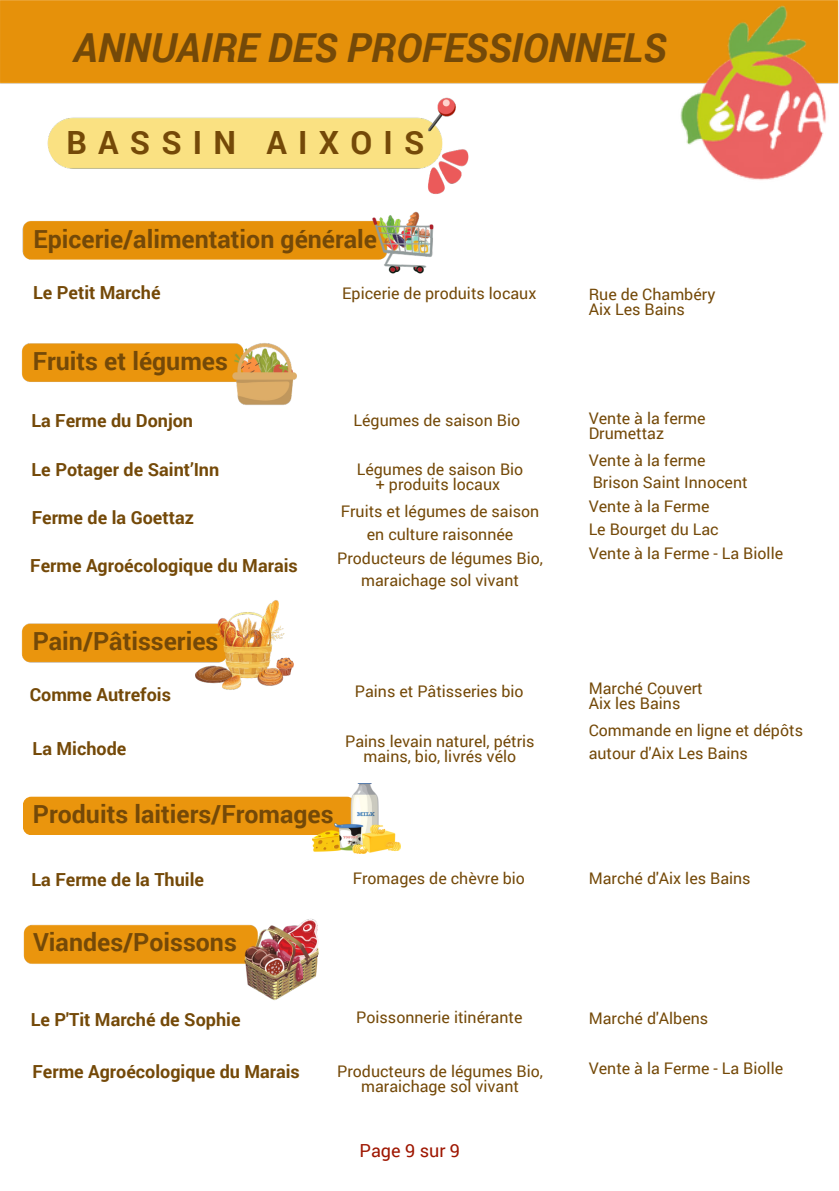
<style>
.page{position:relative;width:839px;height:1191px;background:#fff}
.page>*{position:absolute;margin:0;border:0;box-sizing:border-box;transform-origin:0 0}
.t1{font:italic 700 40px "Roboto";color:#744908}
.t2{font:700 32px "Roboto";letter-spacing:.35em;color:#744908}
.t3{font:700 25px "Roboto";color:#744908}
.t4{font:700 18px "Roboto";color:#744908}
.t5{font:18px "Roboto";color:#9e1600}
.t6{font:16px/15px "Roboto";color:#744908;text-align:center}
</style>
<div class="page">
<img style="left:23px;top:919px;width:296px;height:82px">
<div style="left:23px;top:797px;width:289px;height:38px;background:#ea950d"></div>
<img style="left:21px;top:600px;width:273px;height:90px">
<img style="left:312px;top:783px;width:88px;height:70px">
<img style="left:21px;top:343px;width:276px;height:62px">
<img style="left:0;top:0;width:838px;height:274px">
<h3 class="t1" style="left:73px;top:21px;width:594px">ANNUAIRE DES PROFESSIONNELS</h3>
<p class="t2" style="left:66px;top:120px;width:359px">BASSIN AIXOIS</p>
<p class="t3" style="left:34px;top:222px;width:345px">Epicerie/alimentation générale</p>
<p class="t4" style="left:33px;top:280px;width:129px">Le Petit Marché</p>
<h4 class="t3" style="left:33px;top:344px;width:197px">Fruits et légumes</h4>
<h3 class="t4" style="left:31px;top:409px;width:163px">La Ferme du Donjon</h3>
<h4 class="t4" style="left:32px;top:457px;width:189px">Le Potager de Saint’Inn</h4>
<p class="t4" style="left:32px;top:505px;width:164px">Ferme de la Goettaz</p>
<p class="t4" style="left:30px;top:554px;width:269px">Ferme Agroécologique du Marais</p>
<h3 class="t3" style="left:33px;top:624px;width:187px">Pain/Pâtisseries</h3>
<p class="t4" style="left:30px;top:683px;width:143px">Comme Autrefois</p>
<h1 class="t4" style="left:33px;top:736px;width:95px">La Michode</h1>
<h4 class="t6" style="left:342px;top:285px;width:196px">Epicerie de produits locaux</h4>
<p class="t6" style="left:353px;top:412px;width:168px">Légumes de saison Bio</p>
<h4 class="t6" style="left:357px;top:462px;width:168px">Légumes de saison Bio + produits locaux</h4>
<p class="t6" style="left:341px;top:504px;width:200px">Fruits et légumes de saison</p>
<p class="t6" style="left:367px;top:526px;width:148px">en culture raisonnée</p>
<p class="t6" style="left:337px;top:550px;width:207px">Producteurs de légumes Bio,</p>
<p class="t6" style="left:361px;top:573px;width:159px">maraichage sol vivant</p>
<h4 class="t6" style="left:355px;top:683px;width:170px">Pains et Pâtisseries bio</h4>
<h3 class="t6" style="left:345px;top:734px;width:191px">Pains levain naturel, pétris mains, bio, livrés vélo</h3>
<p class="t3" style="left:33px;top:797px;width:302px">Produits laitiers/Fromages</p>
<h2 class="t4" style="left:32px;top:867px;width:174px">La Ferme de la Thuile</h2>
<p class="t3" style="left:33px;top:925px;width:205px">Viandes/Poissons</p>
<h4 class="t6" style="left:353px;top:871px;width:174px">Fromages de chèvre bio</h4>
<p class="t4" style="left:31px;top:1007px;width:211px">Le P'Tit Marché de Sophie</p>
<h3 class="t4" style="left:32px;top:1059px;width:269px">Ferme Agroécologique du Marais</h3>
<h4 class="t6" style="left:356px;top:1009px;width:168px">Poissonnerie itinérante</h4>
<p class="t6" style="left:337px;top:1063px;width:207px">Producteurs de légumes Bio, maraichage sol vivant</p>
<h4 class="t5" style="left:359px;top:1138px;width:102px">Page 9 sur 9</h4>
<p class="t6" style="left:588px;top:287px;width:128px;text-align:left">Rue de Chambéry<br>Aix Les Bains</p>
<p class="t6" style="left:588px;top:410px;width:119px;text-align:left">Vente à la ferme<br>Drumettaz</p>
<p class="t6" style="left:588px;top:452px;width:119px">Vente à la ferme</p>
<p class="t6" style="left:592px;top:475px;width:156px">Brison Saint Innocent</p>
<p class="t6" style="left:588px;top:499px;width:122px">Vente à la Ferme</p>
<p class="t6" style="left:588px;top:521px;width:131px">Le Bourget du Lac</p>
<p class="t6" style="left:588px;top:545px;width:196px">Vente à la Ferme - La Biolle</p>
<p class="t6" style="left:588px;top:681px;width:116px;text-align:left">Marché Couvert<br>Aix les Bains</p>
<p class="t6" style="left:588px;top:723px;width:216px">Commande en ligne et dépôts</p>
<p class="t6" style="left:588px;top:745px;width:161px">autour d'Aix Les Bains</p>
<p class="t6" style="left:588px;top:871px;width:163px">Marché d'Aix les Bains</p>
<p class="t6" style="left:588px;top:1010px;width:121px">Marché d'Albens</p>
<p class="t6" style="left:588px;top:1060px;width:196px">Vente à la Ferme - La Biolle</p>
</div>
